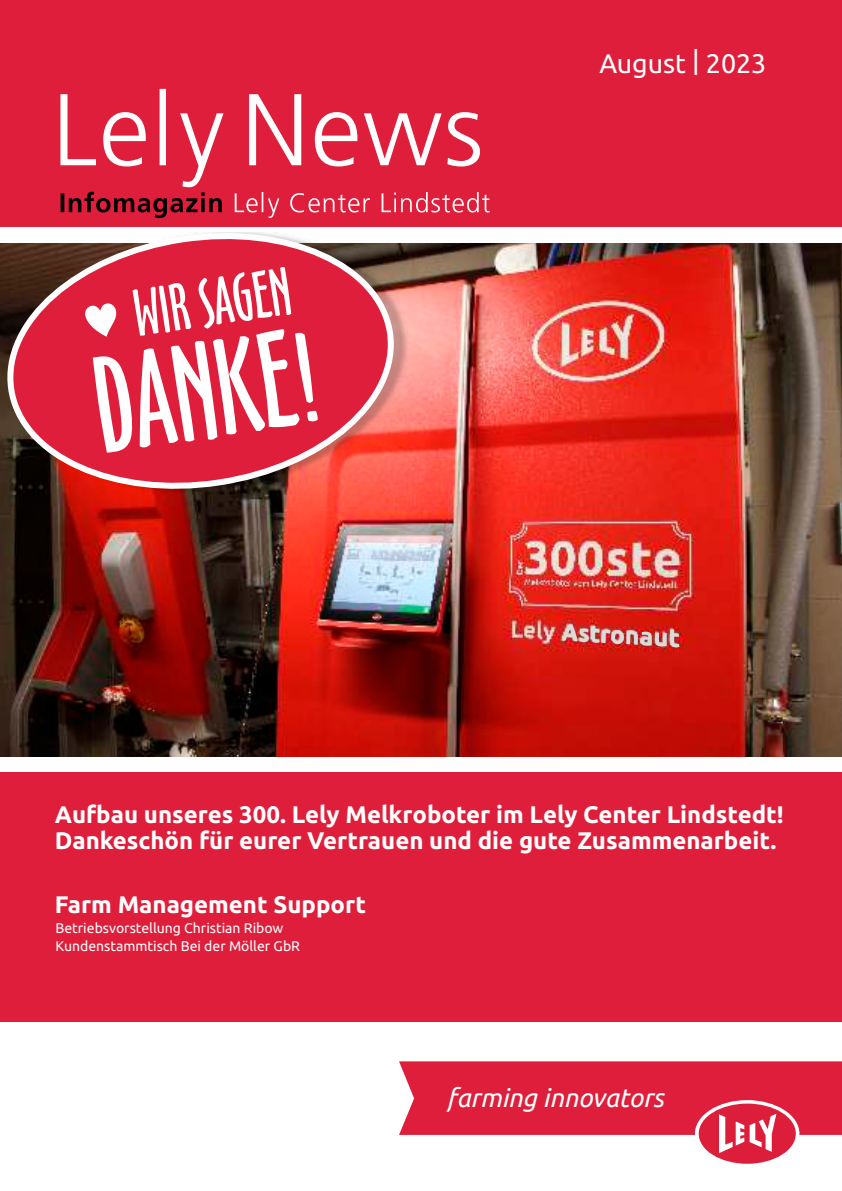
<style>
.page{position:relative;width:842px;height:1191px;background:#fff}
.page>*{position:absolute;margin:0;border:0;box-sizing:border-box;transform-origin:0 0}
.t1{font:126.2px "Oz Handicraft BT";color:#fefefe}
.t2{font:61.4px "Oz Handicraft BT";color:#fefefe}
.t3{font:26.8px "Ubuntu";color:#fefefe}
.t4{font:italic 26px "Ubuntu";color:#fefefe}
.t5{font:700 24px/27px "Ubuntu";color:#fefefe}
.t6{font:14px/17.2px "Ubuntu";color:#fefefe}
</style>
<div class="page">
<div style="left:0;top:0;width:842px;height:1021px;background:#de1e3a"></div>
<div style="left:0;top:228px;width:842px;height:544px;background:#fefefe"></div>
<img style="left:0;top:244px;width:842px;height:512px">
<img style="left:562px;top:624px;width:117px;height:23px">
<svg style="left:60px;top:89px;width:420px;height:98px"></svg>
<svg style="left:61px;top:192px;width:161px;height:26px"></svg>
<svg style="left:235px;top:192px;width:255px;height:26px"></svg>
<svg style="left:399px;top:1061px;width:443px;height:102px"></svg>
<svg style="left:1px;top:227px;width:399px;height:271px;background:#cc3c4c"></svg>
<svg style="left:85px;top:303px;width:33px;height:34px"></svg>
<h2 class="t2" style="left:130px;top:291px;width:160px;rotate:-9deg">WIR SAGEN</h2>
<h1 class="t1" style="left:85px;top:359px;width:230px;rotate:-9deg">DANKE!</h1>
<p class="t3" style="left:599px;top:52px;width:168px">August | 2023</p>
<p class="t5" style="left:55px;top:802px;width:730px">Aufbau unseres 300. Lely Melkroboter im Lely Center Lindstedt!<br>Dankeschön für eurer Vertrauen und die gute Zusammenarbeit.</p>
<p class="t5" style="left:55px;top:892px;width:313px">Farm Management Support</p>
<p class="t6" style="left:55px;top:920px;width:246px">Betriebsvorstellung Christian Ribow<br>Kundenstammtisch Bei der Möller GbR</p>
<p class="t4" style="left:447px;top:1087px;width:218px">farming innovators</p>
</div>
